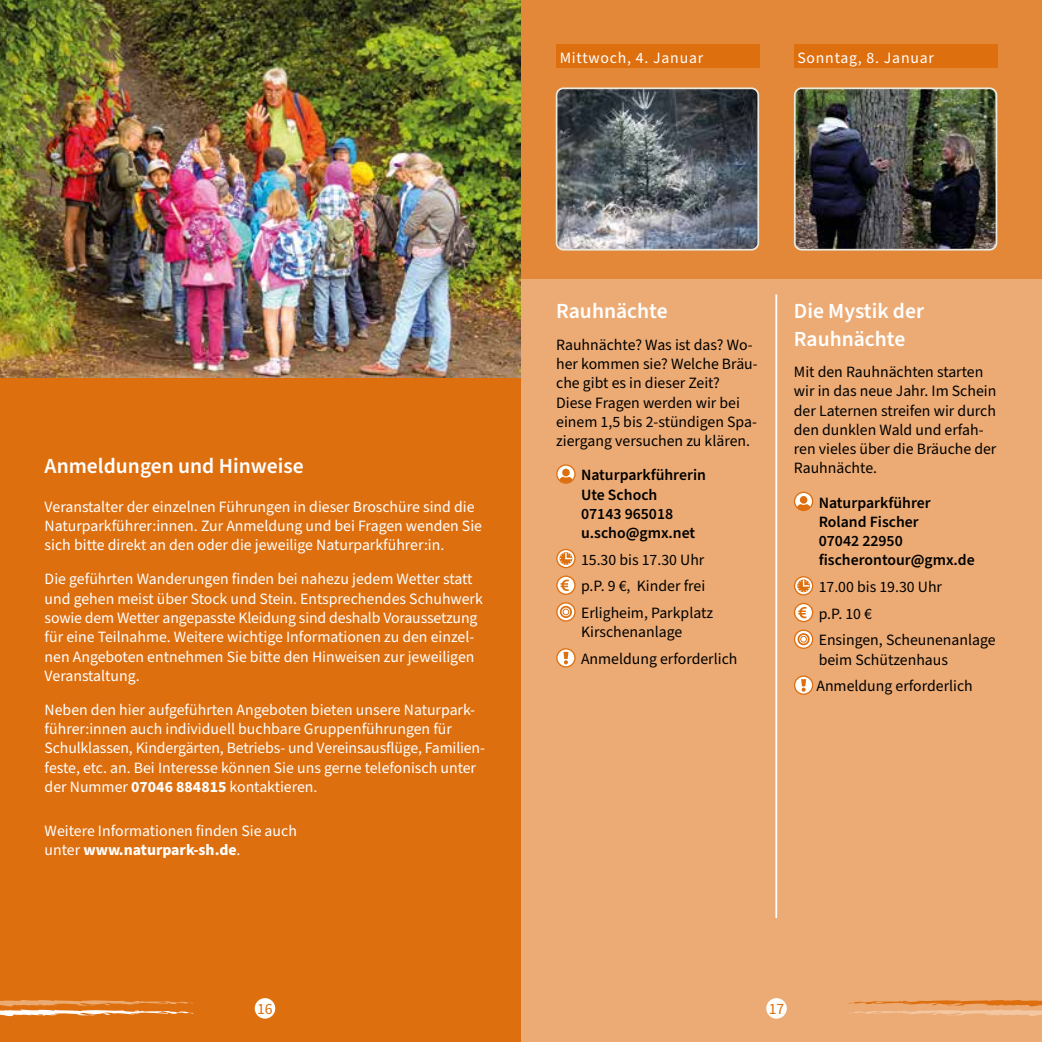
<style>
.page{position:relative;width:1042px;height:1042px;background:#ecab74}
.page>*{position:absolute;margin:0;border:0;box-sizing:border-box;transform-origin:0 0}
.t1{font:600 21.53px/27.3px "Source Sans Pro";color:#fff}
.t2{font:15.75px/19.2px "Source Sans Pro";color:#fff}
.t3{font:15.75px/19.2px "Source Sans Pro";color:#000}
.t4{font:600 15.75px/19.2px "Source Sans Pro";color:#000}
.t5{font:15.75px "Source Sans Pro";letter-spacing:.05em;color:#fff}
.t6{font:15.75px "Source Sans Pro";color:#de6f0f}
.s1{font-weight:700}
</style>
<div class="page">
<div style="left:766px;top:998px;width:21px;height:20px;background:#fff;border-radius:50%"></div>
<svg style="left:849px;top:1000px;width:193px;height:16px"></svg>
<div style="left:521px;top:0;width:521px;height:278px;background:#e38738"></div>
<div style="left:556px;top:45px;width:203px;height:23px;background:#de6f0f"></div>
<div style="left:794px;top:45px;width:204px;height:23px;background:#de6f0f"></div>
<div style="left:0;top:0;width:521px;height:1042px;background:#de6f0f"></div>
<svg style="left:557px;top:465px;width:18px;height:18px"></svg>
<svg style="left:559px;top:477px;width:14px;height:6px"></svg>
<div style="left:562px;top:469px;width:8px;height:7px;background:#de6f0f;border-radius:50%"></div>
<div style="left:556px;top:464px;width:19px;height:20px;border:1px solid #de6f0f;border-radius:50%"></div>
<svg style="left:557px;top:549px;width:18px;height:18px"></svg>
<div style="left:556px;top:549px;width:19px;height:19px;border:1px solid #de6f0f;border-radius:50%"></div>
<svg style="left:559px;top:552px;width:13px;height:13px"></svg>
<svg style="left:560px;top:553px;width:11px;height:11px"></svg>
<svg style="left:557px;top:576px;width:18px;height:18px"></svg>
<div style="left:556px;top:575px;width:19px;height:20px;border:1px solid #de6f0f;border-radius:50%"></div>
<svg style="left:560px;top:579px;width:9px;height:12px"></svg>
<svg style="left:557px;top:603px;width:18px;height:18px"></svg>
<div style="left:556px;top:602px;width:19px;height:19px;border:1px solid #de6f0f;border-radius:50%"></div>
<div style="left:560px;top:606px;width:12px;height:12px;border:2px solid #de6f0f;border-radius:50%"></div>
<svg style="left:563px;top:609px;width:6px;height:6px"></svg>
<svg style="left:557px;top:649px;width:18px;height:18px"></svg>
<div style="left:556px;top:648px;width:19px;height:19px;border:1px solid #de6f0f;border-radius:50%"></div>
<svg style="left:563px;top:652px;width:5px;height:12px"></svg>
<hr style="left:775px;top:294px;width:2px;height:624px;background:#fff">
<img style="left:559px;top:90px;width:197px;height:158px">
<div style="left:556px;top:87px;width:203px;height:164px;border:2px solid #edeadd;border-radius:7px"></div>
<svg style="left:794px;top:492px;width:18px;height:18px"></svg>
<svg style="left:796px;top:504px;width:14px;height:6px"></svg>
<div style="left:800px;top:496px;width:7px;height:8px;background:#de6f0f;border-radius:50%"></div>
<div style="left:794px;top:492px;width:19px;height:19px;border:1px solid #de6f0f;border-radius:50%"></div>
<svg style="left:794px;top:577px;width:18px;height:18px"></svg>
<div style="left:794px;top:576px;width:19px;height:19px;border:1px solid #de6f0f;border-radius:50%"></div>
<svg style="left:797px;top:579px;width:13px;height:13px"></svg>
<svg style="left:798px;top:580px;width:11px;height:12px"></svg>
<svg style="left:794px;top:603px;width:18px;height:18px"></svg>
<div style="left:794px;top:603px;width:19px;height:19px;border:1px solid #de6f0f;border-radius:50%"></div>
<svg style="left:798px;top:607px;width:9px;height:11px"></svg>
<svg style="left:794px;top:630px;width:18px;height:18px"></svg>
<div style="left:794px;top:629px;width:19px;height:20px;border:1px solid #de6f0f;border-radius:50%"></div>
<svg style="left:799px;top:635px;width:9px;height:8px"></svg>
<div style="left:797px;top:633px;width:12px;height:12px;border:2px solid #de6f0f;border-radius:50%"></div>
<div style="left:800px;top:636px;width:7px;height:6px;border:1px solid #de6f0f;border-radius:50%"></div>
<svg style="left:794px;top:676px;width:18px;height:18px"></svg>
<div style="left:794px;top:675px;width:19px;height:20px;border:1px solid #de6f0f;border-radius:50%"></div>
<svg style="left:801px;top:679px;width:5px;height:13px"></svg>
<img style="left:797px;top:90px;width:197px;height:158px">
<div style="left:794px;top:87px;width:203px;height:164px;border:2px solid #edeadd;border-radius:7px"></div>
<div style="left:255px;top:998px;width:20px;height:20px;background:#fff;border-radius:50%"></div>
<img style="left:0;top:0;width:521px;height:377px">
<svg style="left:0;top:1000px;width:194px;height:16px"></svg>
<p class="t5" style="left:560px;top:47px;width:145px">Mittwoch, 4. Januar</p>
<p class="t5" style="left:797px;top:47px;width:138px">Sonntag, 8. Januar</p>
<h1 class="t1" style="left:45px;top:453px;width:260px">Anmeldungen und Hinweise</h1>
<p class="t2" style="left:45px;top:497px;width:439px">Veranstalter der einzelnen Führungen in dieser Broschüre sind die<br>Naturparkführer:innen. Zur Anmeldung und bei Fragen wenden Sie sich bitte direkt an den oder die jeweilige Naturparkführer:in.</p>
<p class="t2" style="left:45px;top:570px;width:440px">Die geführten Wanderungen finden bei nahezu jedem Wetter statt und gehen meist über Stock und Stein. Entsprechendes Schuhwerk sowie dem Wetter angepasste Kleidung sind deshalb Voraussetzung für eine Teilnahme. Weitere wichtige Informationen zu den einzel&shy;nen Angeboten entnehmen Sie bitte den Hinweisen zur jeweiligen Veranstaltung.</p>
<p class="t2" style="left:45px;top:700px;width:442px">Neben den hier aufgeführten Angeboten bieten unsere Naturpark&shy;führer:innen auch individuell buchbare Gruppenführungen für Schulklassen, Kindergärten, Betriebs- und Vereinsausflüge, Familien&shy;feste, etc. an. Bei Interesse können Sie uns gerne telefonisch unter der Nummer <span class="s1">07046 884815</span> kontaktieren.</p>
<p class="t2" style="left:45px;top:821px;width:254px">Weitere Informationen finden Sie auch unter <span class="s1">www.naturpark-sh.de</span>.</p>
<p class="t6" style="left:257px;top:998px;width:17px">16</p>
<h1 class="t1" style="left:556px;top:298px;width:113px">Rauhnächte</h1>
<p class="t3" style="left:556px;top:335px;width:203px">Rauhnächte? Was ist das? Wo&shy;her kommen sie? Welche Bräu&shy;che gibt es in dieser Zeit?<br>Diese Fragen werden wir bei einem 1,5 bis 2-stündigen Spa&shy;ziergang versuchen zu klären.</p>
<p class="t4" style="left:581px;top:466px;width:126px">Naturparkführerin<br>Ute Schoch<br>07143 965018 u.scho@gmx.net</p>
<p class="t3" style="left:581px;top:546px;width:134px;line-height:26.8px">15.30 bis 17.30 Uhr p.P. 9 €, Kinder frei<br>Erligheim, Parkplatz</p>
<p class="t3" style="left:581px;top:619px;width:158px;line-height:26.8px">Kirschenanlage<br>Anmeldung erforderlich</p>
<h1 class="t1" style="left:794px;top:298px;width:132px">Die Mystik der<br>Rauhnächte</h1>
<p class="t3" style="left:794px;top:363px;width:204px">Mit den Rauhnächten starten wir in das neue Jahr. Im Schein der Laternen streifen wir durch den dunklen Wald und erfah&shy;ren vieles über die Bräuche der<br>Rauhnächte.</p>
<p class="t4" style="left:819px;top:493px;width:157px">Naturparkführer<br>Roland Fischer<br>07042 22950 fischerontour@gmx.de</p>
<p class="t3" style="left:819px;top:574px;width:178px;line-height:26.8px">17.00 bis 19.30 Uhr<br>p.P. 10 €<br>Ensingen, Scheunenanlage</p>
<p class="t3" style="left:816px;top:646px;width:158px;line-height:26.8px">beim Schützenhaus<br>Anmeldung erforderlich</p>
<p class="t6" style="left:769px;top:998px;width:17px">17</p>
</div>
